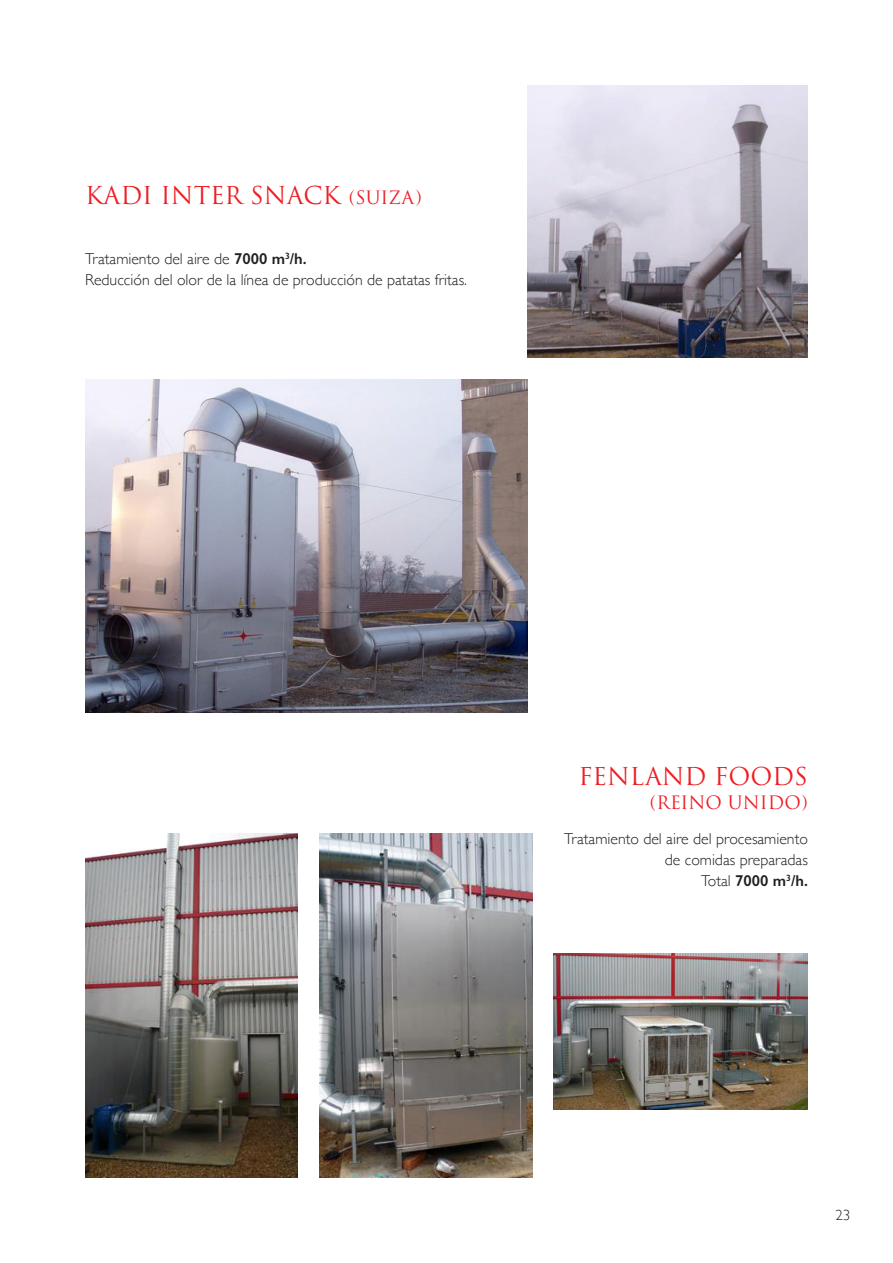
<style>
.page{position:relative;width:893px;height:1263px;background:#fff}
.page>*{position:absolute;margin:0;border:0;box-sizing:border-box;transform-origin:0 0}
.t1{font:24px "Trajan Pro 3";color:#ee1d23}
.t2{font:18px "Trajan Pro 3";color:#ee1d23}
.t3{font:300 15.75px/21px "Gill Sans";color:#231f20;text-align:right}
.t4{font:600 15.75px "Gill Sans";color:#231f20}
.t5{font:300 15px "Gill Sans";color:#231f20}
.s1{font-size:18px}
.s2{font-weight:600}
.s3{font-weight:300}
</style>
<div class="page">
<img style="left:85px;top:379px;width:442px;height:333px">
<img style="left:527px;top:85px;width:281px;height:273px">
<img style="left:554px;top:954px;width:254px;height:156px">
<img style="left:85px;top:834px;width:213px;height:344px">
<img style="left:320px;top:833px;width:212px;height:345px">
<p class="t1" style="left:85px;top:179px;width:338px">KADI INTER SNACK <span class="s1">(SUIZA)</span></p>
<p class="t3" style="left:85px;top:248px;width:223px">Tratamiento del aire de <span class="s2">7000 m</span><sup>3</sup><span class="s2">/h.</span></p>
<p class="t3" style="left:85px;top:269px;width:383px">Reducción del olor de la línea de producción de patatas fritas.</p>
<p class="t1" style="left:578px;top:759px;width:231px">FENLAND FOODS</p>
<p class="t2" style="left:650px;top:790px;width:160px">(REINO UNIDO)</p>
<p class="t3" style="left:564px;top:828px;width:245px">Tratamiento del aire del procesamiento de comidas preparadas</p>
<p class="t4" style="left:701px;top:871px;width:108px"><span class="s3">Total</span> 7000 m<sup>3</sup>/h.</p>
<p class="t5" style="left:835px;top:1203px;width:16px">23</p>
</div>
